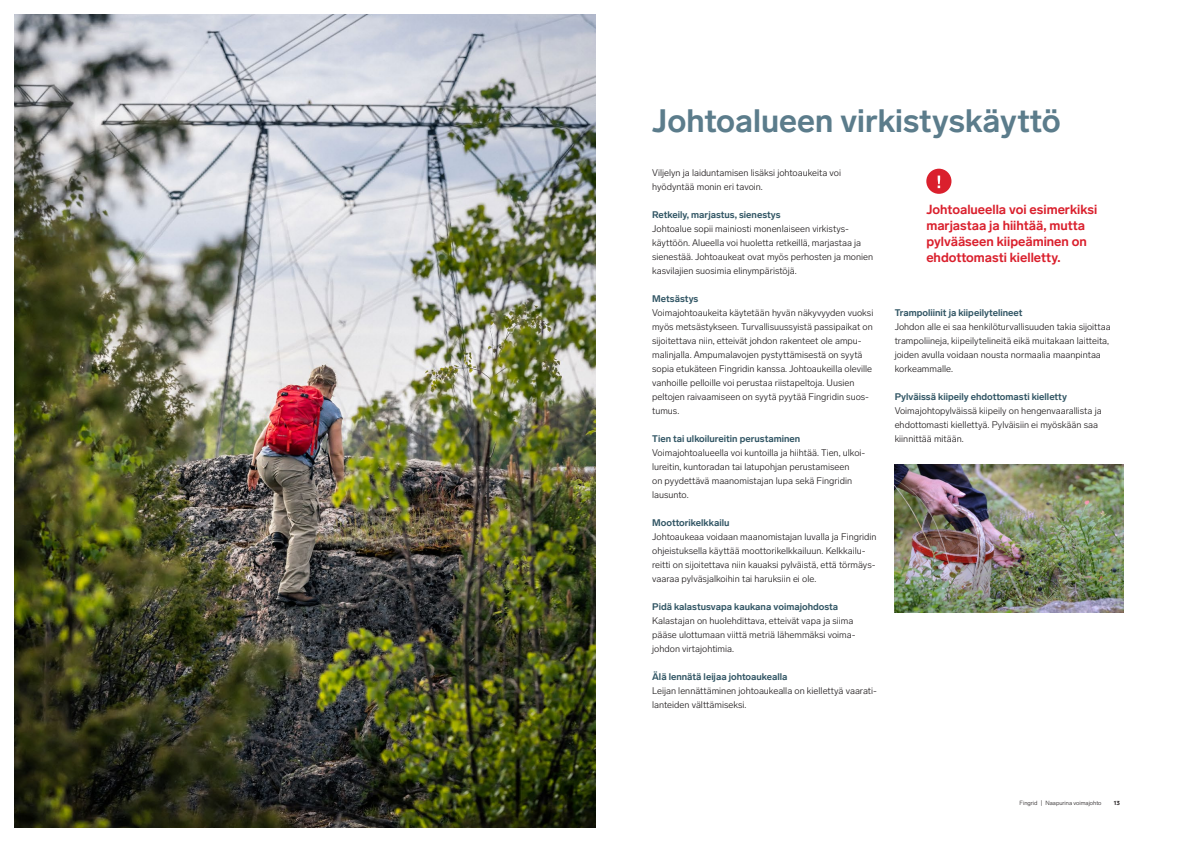
<style>
.page{position:relative;width:1191px;height:842px;background:#fff}
.page>*{position:absolute;margin:0;border:0;box-sizing:border-box;transform-origin:0 0}
.pääotsikko{font:700 32px "Lab Grotesque";color:#5b7c8b}
.nosto_pun{font:700 13px/16px "Lab Grotesque";color:#da202d}
.leipis{font:300 9.5px/14px "Lab Grotesque";color:#231f20}
.väliotsikko{font:700 9.5px "Lab Grotesque";color:#315564}
.t1{font:300 6px "Lab Grotesque";color:#231f20}
.t2{font:700 6px "Lab Grotesque";color:#231f20}
</style>
<div class="page">
<img style="left:14px;top:14px;width:581px;height:814px">
<img style="left:894px;top:464px;width:229px;height:148px">
<div style="left:926px;top:169px;width:25px;height:25px;background:#da202d;border-radius:50%"></div>
<svg style="left:937px;top:176px;width:3px;height:12px"></svg>
<p class="pääotsikko" style="left:652px;top:102px;width:410px">Johtoalueen virkistyskäyttö</p>
<p class="leipis" style="left:652px;top:166px;width:190px">Viljelyn ja laiduntamisen lisäksi johtoaukeita voi hyödyntää monin eri tavoin.</p>
<p class="väliotsikko" style="left:652px;top:209px;width:130px">Retkeily, marjastus, sienestys</p>
<p class="leipis" style="left:652px;top:222px;width:222px">Johtoalue sopii mainiosti monenlaiseen virkistys&shy;käyttöön. Alueella voi huoletta retkeillä, marjastaa ja sienestää. Johtoaukeat ovat myös perhosten ja monien kasvilajien suosimia elinympäristöjä.</p>
<p class="väliotsikko" style="left:652px;top:293px;width:48px">Metsästys</p>
<p class="leipis" style="left:652px;top:306px;width:223px">Voimajohtoaukeita käytetään hyvän näkyvyyden vuoksi myös metsästykseen. Turvallisuussyistä passipaikat on sijoitettava niin, etteivät johdon rakenteet ole ampu&shy;malinjalla. Ampumalavojen pystyttämisestä on syytä sopia etukäteen Fingridin kanssa. Johtoaukeilla oleville vanhoille pelloille voi perustaa riistapeltoja. Uusien peltojen raivaamiseen on syytä pyytää Fingridin suos&shy;tumus.</p>
<p class="väliotsikko" style="left:652px;top:433px;width:150px">Tien tai ulkoilureitin perustaminen</p>
<p class="leipis" style="left:652px;top:446px;width:215px">Voimajohtoalueella voi kuntoilla ja hiihtää. Tien, ulkoi&shy;lureitin, kuntoradan tai latupohjan perustamiseen<br>on pyydettävä maanomistajan lupa sekä Fingridin lausunto.</p>
<p class="väliotsikko" style="left:652px;top:517px;width:79px">Moottorikelkkailu</p>
<p class="leipis" style="left:652px;top:530px;width:226px">Johtoaukeaa voidaan maanomistajan luvalla ja Fingridin ohjeistuksella käyttää moottorikelkkailuun. Kelkkailu&shy;reitti on sijoitettava niin kauaksi pylväistä, että törmäys&shy;vaaraa pylväsjalkoihin tai haruksiin ei ole.</p>
<p class="väliotsikko" style="left:652px;top:601px;width:187px">Pidä kalastusvapa kaukana voimajohdosta</p>
<p class="leipis" style="left:652px;top:614px;width:205px">Kalastajan on huolehdittava, etteivät vapa ja siima pääse ulottumaan viittä metriä lähemmäksi voima&shy;johdon virtajohtimia.</p>
<p class="väliotsikko" style="left:652px;top:671px;width:137px">Älä lennätä leijaa johtoaukealla</p>
<p class="leipis" style="left:652px;top:684px;width:226px">Leijan lennättäminen johtoaukealla on kiellettyä vaarati&shy;lanteiden välttämiseksi.</p>
<p class="nosto_pun" style="left:926px;top:202px;width:172px">Johtoalueella voi esimerkiksi marjastaa ja hiihtää, mutta pylvääseen kiipeäminen on ehdottomasti kielletty.</p>
<p class="väliotsikko" style="left:894px;top:307px;width:129px">Trampoliinit ja kiipeilytelineet</p>
<p class="leipis" style="left:894px;top:320px;width:217px">Johdon alle ei saa henkilöturvallisuuden takia sijoittaa trampoliineja, kiipeilytelineitä eikä muitakaan laitteita, joiden avulla voidaan nousta normaalia maanpintaa korkeammalle.</p>
<p class="väliotsikko" style="left:894px;top:391px;width:174px">Pylväissä kiipeily ehdottomasti kielletty</p>
<p class="leipis" style="left:894px;top:404px;width:208px">Voimajohtopylväissä kiipeily on hengenvaarallista ja ehdottomasti kiellettyä. Pylväisiin ei myöskään saa kiinnittää mitään.</p>
<p class="t1" style="left:1019px;top:800px;width:83px">Fingrid | Naapurina voimajohto</p>
<p class="t2" style="left:1114px;top:800px;width:8px">13</p>
</div>
